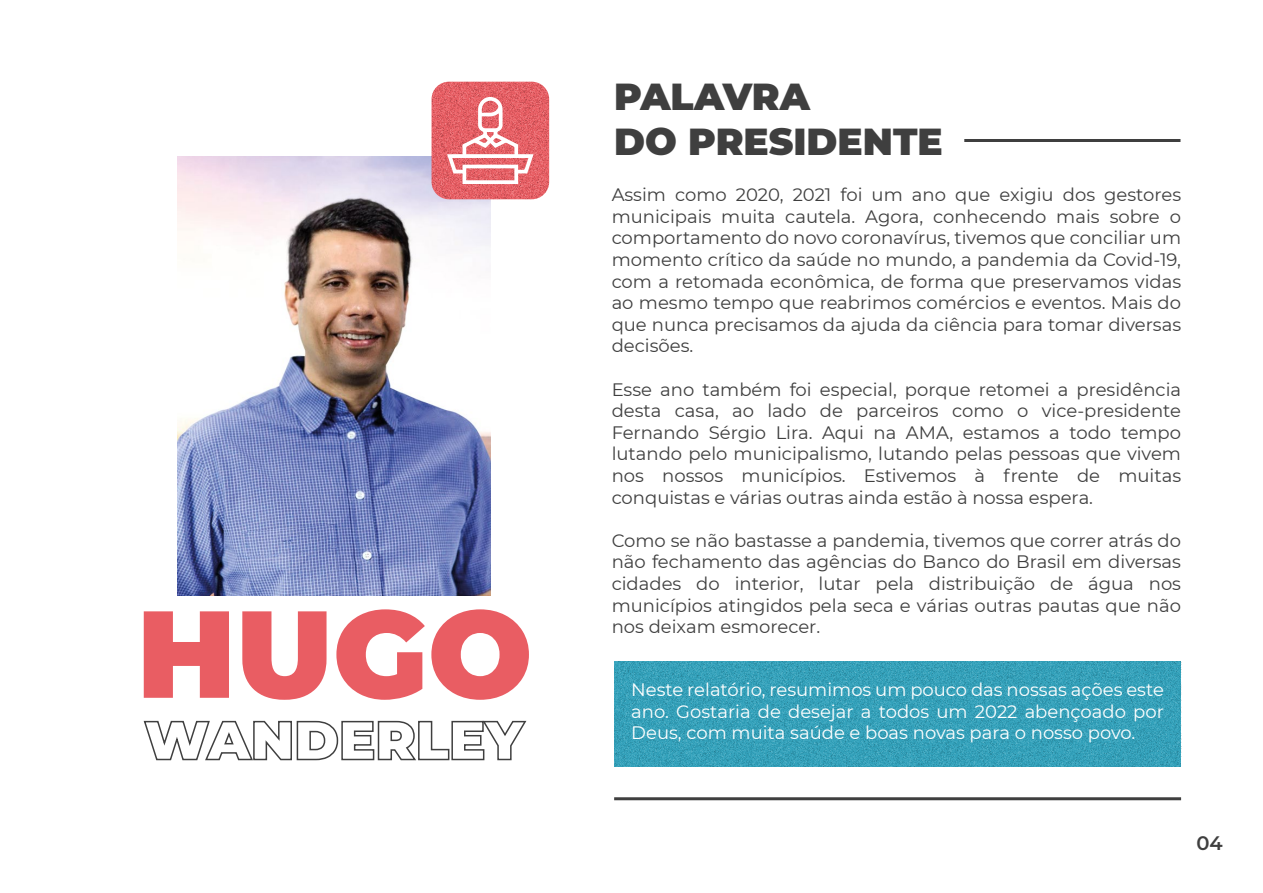
<style>
.page{position:relative;width:1263px;height:893px;background:#fff}
.page>*{position:absolute;margin:0;border:0;box-sizing:border-box;transform-origin:0 0}
.t1{font:900 123.45px "Montserrat";color:#e95d63}
.t2{font:900 37.5px/45px "Montserrat";color:#3f3f3f}
.t3{font:600 19.5px "Montserrat";color:#3f3f3f}
.t4{font:18px/21.6px "Montserrat";color:#3f3f3f;text-align:justify}
.t5{font:18px/21.6px "Montserrat";color:#fff;text-align:justify}
</style>
<div class="page">
<hr style="left:614px;top:797px;width:567px;height:3px;background:#3f3f3f">
<svg style="left:614px;top:661px;width:567px;height:106px;background:#369fb8"></svg>
<hr style="left:964px;top:139px;width:216px;height:3px;background:#3f3f3f">
<svg style="left:143px;top:720px;width:384px;height:41px"></svg>
<img style="left:178px;top:157px;width:312px;height:438px">
<svg style="left:432px;top:82px;width:117px;height:117px;background:#e36065"></svg>
<svg style="left:447px;top:96px;width:87px;height:88px"></svg>
<h1 class="t1" style="left:137px;top:561px;width:397px">HUGO</h1>
<h2 class="t2" style="left:614px;top:71px;width:330px">PALAVRA<br>DO PRESIDENTE</h2>
<p class="t4" style="left:612px;top:183px;width:571px">Assim como 2020, 2021 foi um ano que exigiu dos gestores municipais muita cautela. Agora, conhecendo mais sobre o comportamento do novo coronavírus, tivemos que conciliar um momento crítico da saúde no mundo, a pandemia da Covid-19, com a retomada econômica, de forma que preservamos vidas ao mesmo tempo que reabrimos comércios e eventos. Mais do que nunca precisamos da ajuda da ciência para tomar diversas decisões.</p>
<p class="t4" style="left:612px;top:378px;width:571px">Esse ano também foi especial, porque retomei a presidência desta casa, ao lado de parceiros como o vice-presidente Fernando Sérgio Lira. Aqui na AMA, estamos a todo tempo lutando pelo municipalismo, lutando pelas pessoas que vivem nos nossos municípios. Estivemos à frente de muitas conquistas e várias outras ainda estão à nossa espera.</p>
<p class="t4" style="left:612px;top:529px;width:571px">Como se não bastasse a pandemia, tivemos que correr atrás do não fechamento das agências do Banco do Brasil em diversas cidades do interior, lutar pela distribuição de água nos municípios atingidos pela seca e várias outras pautas que não nos deixam esmorecer.</p>
<p class="t5" style="left:631px;top:678px;width:534px">Neste relatório, resumimos um pouco das nossas ações este ano. Gostaria de desejar a todos um 2022 abençoado por Deus, com muita saúde e boas novas para o nosso povo.</p>
<p class="t3" style="left:1196px;top:829px;width:28px">04</p>
</div>
